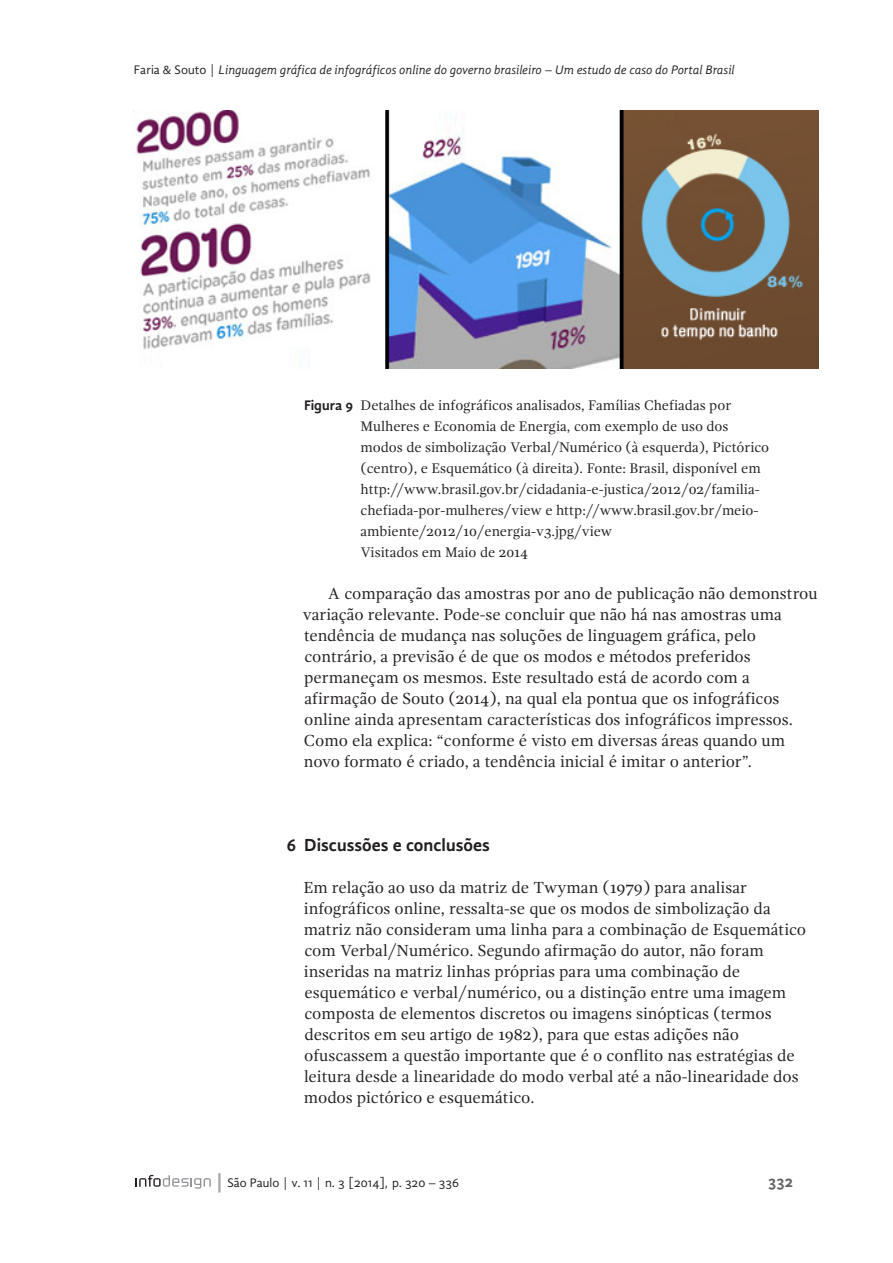
<style>
.page{position:relative;width:893px;height:1263px;background:#fff}
.page>*{position:absolute;margin:0;border:0;box-sizing:border-box;transform-origin:0 0}
.t1{font:700 18px "Gandhi Sans";color:#231f20}
.PT_Corpo_de_texto_Re{font:16.5px/21px "Gandhi Serif";color:#231f20}
.PT_Corpo_de_texto{font:16.5px/21px "Gandhi Serif";color:#231f20}
.t2{font:700 16.5px "Gandhi Sans";color:#636366}
.t3{font:14.25px/21px "Gandhi Serif";color:#231f20}
.t4{font:italic 12.75px "Gandhi Sans";color:#231f20}
.t5{font:12.75px "Gandhi Sans";color:#231f20}
.s1{font-style:normal}
.s2{font-family:"Gandhi Sans";font-weight:700}
.s3{font-size:19.2px;color:#a8a9ad}
</style>
<div class="page">
<svg style="left:136px;top:1175px;width:75px;height:13px"></svg>
<img style="left:134px;top:111px;width:685px;height:258px">
<p class="t4" style="left:134px;top:62px;width:602px"><span class="s1">Faria &amp; Souto |</span> Linguagem gráfica de infográficos online do governo brasileiro – Um estudo de caso do Portal Brasil</p>
<p class="t3" style="left:361px;top:394px;width:410px;text-indent:-57px"><span class="s2">Figura 9</span> Detalhes de infográficos analisados, Famílias Chefiadas por Mulheres e Economia de Energia, com exemplo de uso dos modos de simbolização Verbal/Numérico (à esquerda), Pictórico (centro), e Esquemático (à direita). Fonte: Brasil, disponível em http://www.brasil.gov.br/cidadania-e-justica/2012/02/familia&shy;chefiada-por-mulheres/view e http://www.brasil.gov.br/meio&shy;ambiente/2012/10/energia-v3.jpg/view<br>Visitados em Maio de 2014</p>
<p class="PT_Corpo_de_texto" style="left:303px;top:583px;width:516px;text-indent:25px">A comparação das amostras por ano de publicação não demonstrou variação relevante. Pode-se concluir que não há nas amostras uma tendência de mudança nas soluções de linguagem gráfica, pelo contrário, a previsão é de que os modos e métodos preferidos permaneçam os mesmos. Este resultado está de acordo com a afirmação de Souto (2014), na qual ela pontua que os infográficos online ainda apresentam características dos infográficos impressos.<br>Como ela explica: “conforme é visto em diversas áreas quando um novo formato é criado, a tendência inicial é imitar o anterior”.</p>
<p class="t1" style="left:286px;top:834px;width:205px">6 Discussões e conclusões</p>
<p class="PT_Corpo_de_texto_Re" style="left:303px;top:877px;width:504px">Em relação ao uso da matriz de Twyman (1979) para analisar infográficos online, ressalta-se que os modos de simbolização da matriz não consideram uma linha para a combinação de Esquemático com Verbal/Numérico. Segundo afirmação do autor, não foram inseridas na matriz linhas próprias para uma combinação de esquemático e verbal/numérico, ou a distinção entre uma imagem composta de elementos discretos ou imagens sinópticas (termos descritos em seu artigo de 1982), para que estas adições não ofuscassem a questão importante que é o conflito nas estratégias de leitura desde a linearidade do modo verbal até a não-linearidade dos modos pictórico e esquemático.</p>
<p class="t5" style="left:214px;top:1175px;width:247px"><span class="s3">|</span>São Paulo | v. 11 | n. 3 [2014], p. 320 – 336</p>
<p class="t2" style="left:768px;top:1171px;width:26px">332</p>
</div>
